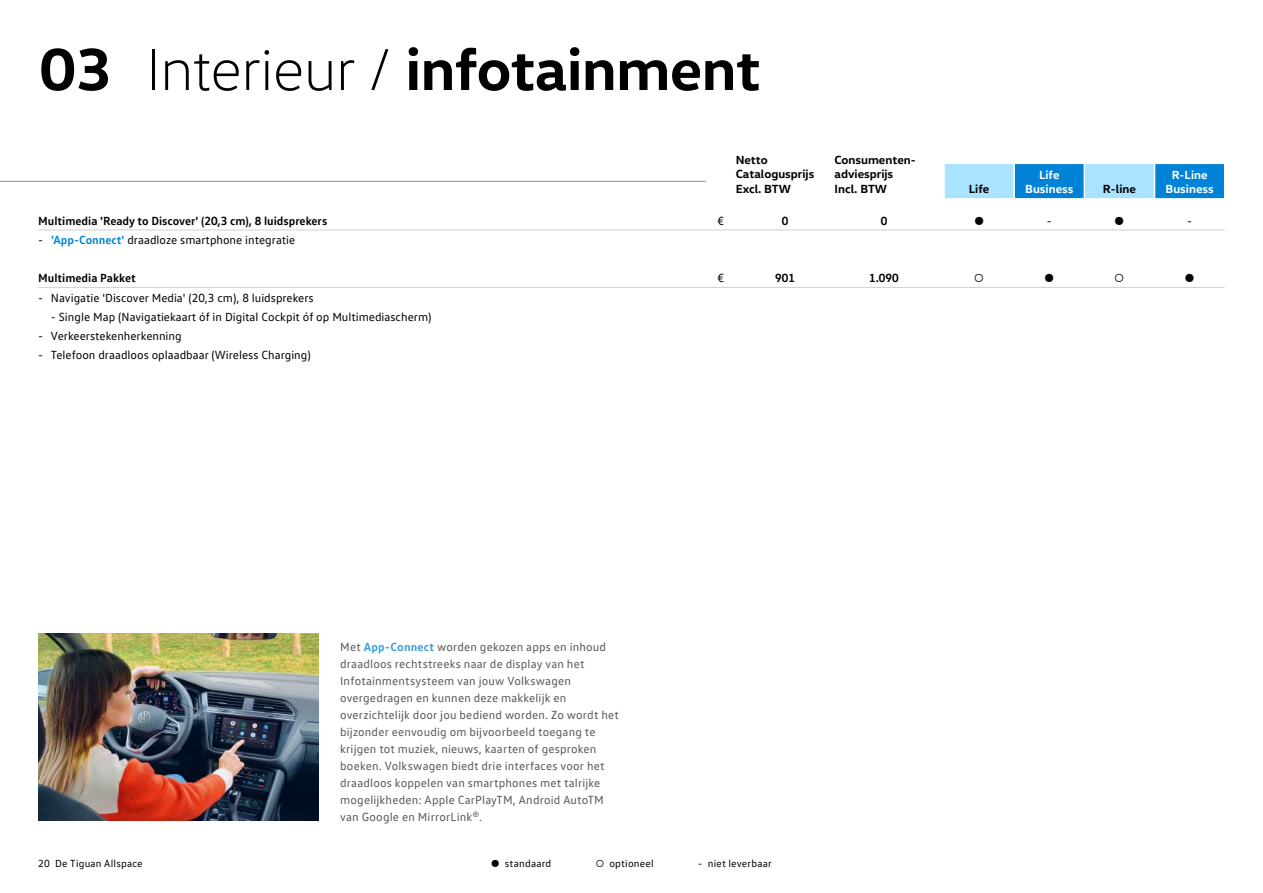
<style>
.page{position:relative;width:1263px;height:893px;background:#fff}
.page>*{position:absolute;margin:0;border:0;box-sizing:border-box;transform-origin:0 0}
.t1{font:700 60px "VW Head";letter-spacing:-.01em;color:#000}
.t2{font:12px/17px "VW Text";letter-spacing:.015em;color:#575756}
.t3{font:12px "VW Text";color:#000}
.t4{font:700 12px "VW Text";color:#000}
.t5{font:700 12px/14.4px "VW Head";color:#000}
.t6{font:700 12px/14.4px "VW Head";color:#fff;text-align:center}
.t7{font:10.5px "VW Text";letter-spacing:.02em;color:#000}
.s1{font-weight:300}
.s2{font-weight:700;color:#0082d6}
.s3{font-weight:700;color:#339bde}
</style>
<div class="page">
<hr style="left:0;top:181px;width:706px;height:1px;background:#929292">
<img style="left:38px;top:634px;width:281px;height:187px">
<svg style="left:38px;top:287px;width:13px;height:1px"></svg>
<hr style="left:51px;top:287px;width:655px;height:1px;background:#d0d0d0">
<hr style="left:706px;top:287px;width:30px;height:1px;background:#d0d0d0">
<hr style="left:736px;top:287px;width:98px;height:1px;background:#d0d0d0">
<hr style="left:834px;top:287px;width:99px;height:1px;background:#d0d0d0">
<hr style="left:944px;top:287px;width:70px;height:1px;background:#d0d0d0">
<hr style="left:1014px;top:287px;width:70px;height:1px;background:#d0d0d0">
<hr style="left:1084px;top:287px;width:70px;height:1px;background:#d0d0d0">
<hr style="left:1154px;top:287px;width:71px;height:1px;background:#d0d0d0">
<svg style="left:38px;top:230px;width:13px;height:1px"></svg>
<hr style="left:51px;top:230px;width:655px;height:1px;background:#d0d0d0">
<hr style="left:706px;top:230px;width:30px;height:1px;background:#d0d0d0">
<hr style="left:736px;top:230px;width:98px;height:1px;background:#d0d0d0">
<hr style="left:834px;top:230px;width:99px;height:1px;background:#d0d0d0">
<hr style="left:944px;top:230px;width:70px;height:1px;background:#d0d0d0">
<hr style="left:1014px;top:230px;width:70px;height:1px;background:#d0d0d0">
<hr style="left:1084px;top:230px;width:70px;height:1px;background:#d0d0d0">
<hr style="left:1154px;top:230px;width:71px;height:1px;background:#d0d0d0">
<svg style="left:944px;top:164px;width:281px;height:35px;background:#5cb6eb"></svg>
<h1 class="t1" style="left:38px;top:30px;width:724px">03 <span class="s1">Interieur /</span> infotainment</h1>
<p class="t5" style="left:736px;top:152px;width:80px">Netto<br>Catalogusprijs<br>Excl. BTW</p>
<p class="t5" style="left:834px;top:152px;width:83px">Consumenten&shy;adviesprijs<br>Incl. BTW</p>
<p class="t5" style="left:969px;top:181px;width:22px">Life</p>
<p class="t6" style="left:1025px;top:167px;width:50px">Life<br>Business</p>
<p class="t5" style="left:1103px;top:181px;width:34px">R-line</p>
<p class="t6" style="left:1165px;top:167px;width:50px">R-Line<br>Business</p>
<p class="t4" style="left:38px;top:213px;width:290px">Multimedia 'Ready to Discover' (20,3 cm), 8 luidsprekers</p>
<p class="t3" style="left:717px;top:214px;width:8px">€</p>
<p class="t4" style="left:782px;top:213px;width:8px">0</p>
<p class="t4" style="left:881px;top:213px;width:8px">0</p>
<p class="t3" style="left:974px;top:214px;width:11px">●</p>
<p class="t3" style="left:1047px;top:214px;width:6px">-</p>
<p class="t3" style="left:1115px;top:214px;width:11px">●</p>
<p class="t3" style="left:1187px;top:214px;width:6px">-</p>
<p class="t3" style="left:38px;top:233px;width:259px">- <span class="s2">'App-Connect'</span> draadloze smartphone integratie</p>
<p class="t4" style="left:38px;top:270px;width:99px">Multimedia Pakket</p>
<p class="t3" style="left:717px;top:271px;width:8px">€</p>
<p class="t4" style="left:775px;top:270px;width:21px">901</p>
<p class="t4" style="left:869px;top:270px;width:31px">1.090</p>
<p class="t3" style="left:974px;top:271px;width:11px">○</p>
<p class="t3" style="left:1044px;top:271px;width:11px">●</p>
<p class="t3" style="left:1115px;top:271px;width:11px">○</p>
<p class="t3" style="left:1185px;top:271px;width:11px">●</p>
<p class="t3" style="left:38px;top:290px;width:277px">- Navigatie 'Discover Media' (20,3 cm), 8 luidsprekers</p>
<p class="t3" style="left:51px;top:309px;width:382px">- Single Map (Navigatiekaart óf in Digital Cockpit óf op Multimediascherm)</p>
<p class="t3" style="left:38px;top:328px;width:145px">- Verkeerstekenherkenning</p>
<p class="t3" style="left:38px;top:348px;width:274px">- Telefoon draadloos oplaadbaar (Wireless Charging)</p>
<p class="t7" style="left:38px;top:857px;width:106px">20 De Tiguan Allspace</p>
<p class="t2" style="left:340px;top:638px;width:280px">Met <span class="s3">App-Connect</span> worden gekozen apps en inhoud draadloos rechtstreeks naar de display van het Infotainmentsysteem van jouw Volkswagen overgedragen en kunnen deze makkelijk en overzichtelijk door jou bediend worden. Zo wordt het bijzonder eenvoudig om bijvoorbeeld toegang te krijgen tot muziek, nieuws, kaarten of gesproken boeken. Volkswagen biedt drie interfaces voor het draadloos koppelen van smartphones met talrijke mogelijkheden: Apple CarPlayTM, Android AutoTM van Google en MirrorLink®.</p>
<p class="t7" style="left:491px;top:857px;width:62px">● standaard</p>
<p class="t7" style="left:596px;top:857px;width:59px">○ optioneel</p>
<p class="t7" style="left:698px;top:857px;width:75px">- niet leverbaar</p>
</div>
